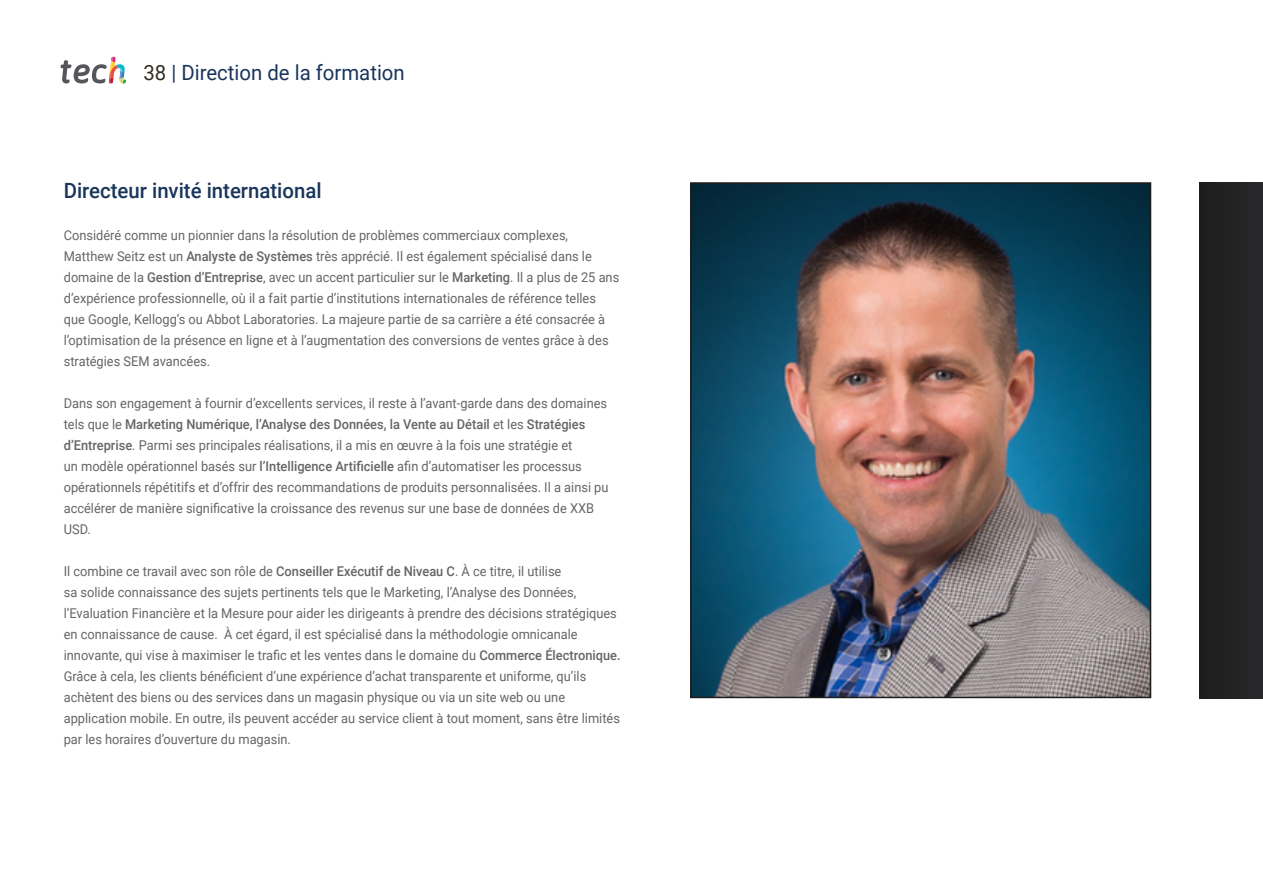
<style>
.page{position:relative;width:1263px;height:893px;background:#fff}
.page>*{position:absolute;margin:0;border:0;box-sizing:border-box;transform-origin:0 0}
.t1{font:500 21px "Roboto";color:#19355b}
.t2{font:21px "Roboto";color:#1a355c}
.t3{font:13.5px/21px "Roboto";color:#656565;scale:.95 1}
.s1{color:#312e20}
.s2{color:#17355b}
.s3{font-weight:500}
</style>
<div class="page">
<div style="left:1199px;top:182px;width:64px;height:516px;background:#222223"></div>
<svg style="left:61px;top:57px;width:65px;height:27px"></svg>
<img style="left:693px;top:185px;width:455px;height:510px">
<div style="left:690px;top:182px;width:461px;height:516px;border:2px solid #1d1c1d"></div>
<h1 class="t2" style="left:144px;top:57px;width:263px"><span class="s1">38</span> <span class="s2">|</span> Direction de la formation</h1>
<h1 class="t1" style="left:64px;top:176px;width:259px">Directeur invité international</h1>
<p class="t3" style="left:64px;top:224px;width:586px">Considéré comme un pionnier dans la résolution de problèmes commerciaux complexes, Matthew Seitz est un <span class="s3">Analyste de Systèmes</span> très apprécié. Il est également spécialisé dans le domaine de la <span class="s3">Gestion d’Entreprise</span>, avec un accent particulier sur le <span class="s3">Marketing</span>. Il a plus de 25 ans d’expérience professionnelle, où il a fait partie d’institutions internationales de référence telles que Google, Kellogg’s ou Abbot Laboratories. La majeure partie de sa carrière a été consacrée à l’optimisation de la présence en ligne et à l’augmentation des conversions de ventes grâce à des stratégies SEM avancées.</p>
<p class="t3" style="left:64px;top:392px;width:575px">Dans son engagement à fournir d’excellents services, il reste à l’avant-garde dans des domaines tels que le <span class="s3">Marketing Numérique, l’Analyse des Données, la Vente au Détail</span> et les <span class="s3">Stratégies d’Entreprise</span>. Parmi ses principales réalisations, il a mis en œuvre à la fois une stratégie et<br>un modèle opérationnel basés sur <span class="s3">l’Intelligence Artificielle</span> afin d’automatiser les processus opérationnels répétitifs et d’offrir des recommandations de produits personnalisées. Il a ainsi pu accélérer de manière significative la croissance des revenus sur une base de données de XXB USD.</p>
<p class="t3" style="left:64px;top:560px;width:588px">Il combine ce travail avec son rôle de <span class="s3">Conseiller Exécutif de Niveau C</span>. À ce titre, il utilise<br>sa solide connaissance des sujets pertinents tels que le Marketing, l’Analyse des Données, l’Evaluation Financière et la Mesure pour aider les dirigeants à prendre des décisions stratégiques en connaissance de cause. À cet égard, il est spécialisé dans la méthodologie omnicanale innovante, qui vise à maximiser le trafic et les ventes dans le domaine du <span class="s3">Commerce Électronique.<br></span>Grâce à cela, les clients bénéficient d’une expérience d’achat transparente et uniforme, qu’ils achètent des biens ou des services dans un magasin physique ou via un site web ou une application mobile. En outre, ils peuvent accéder au service client à tout moment, sans être limités par les horaires d’ouverture du magasin.</p>
</div>
